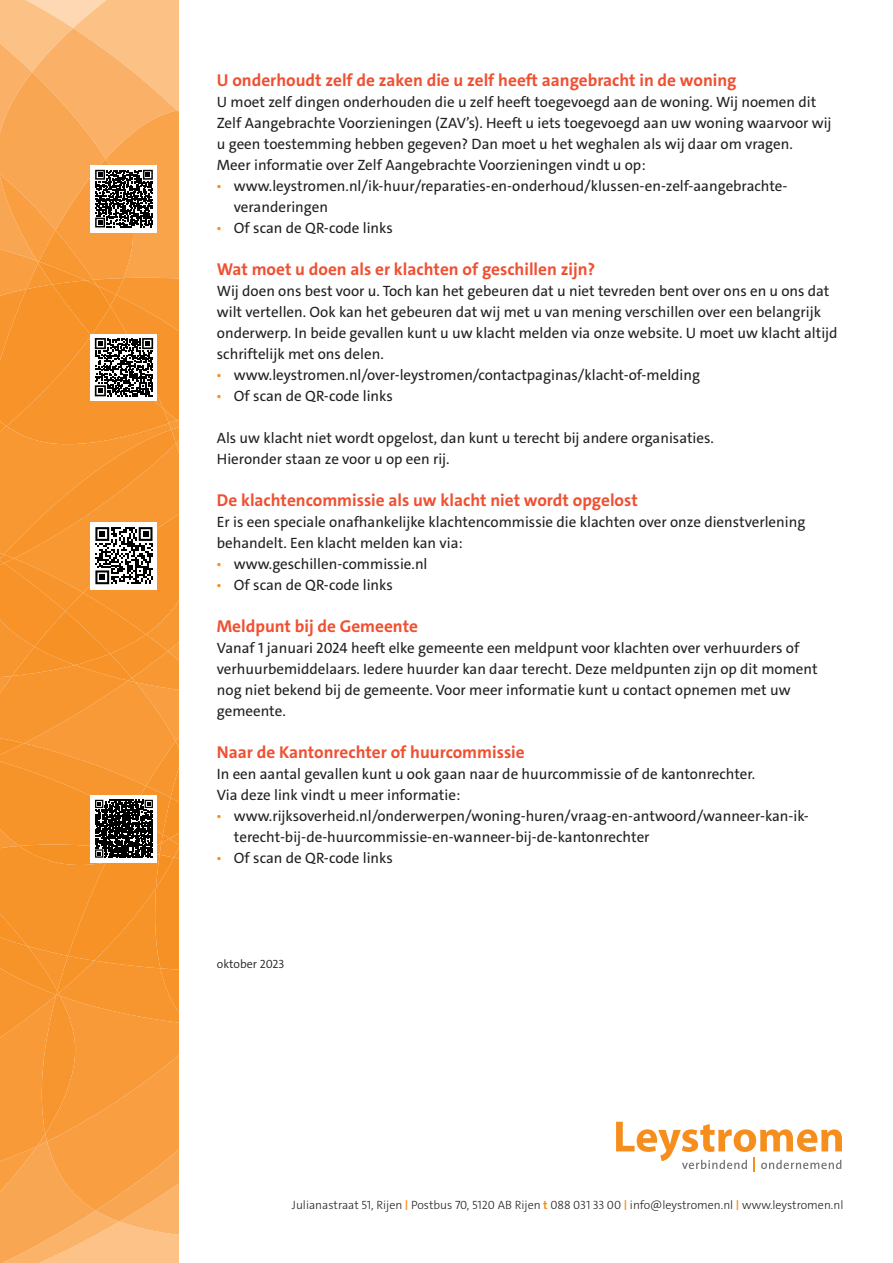
<style>
.page{position:relative;width:893px;height:1263px;background:#fff}
.page>*{position:absolute;margin:0;border:0;box-sizing:border-box;transform-origin:0 0}
.kop_binnenwerk_rood{font:700 17.25px "The Sans Trial";color:#ef5032}
.Platte_tekst{font:15px/21px "The Sans Trial";color:#231f20}
.Platte_tekst-2{font:300 12px "The Sans Trial";color:#231f20}
.Platte_tekst-3{font:300 12px "The Sans Trial";color:#231f20}
.s1{font-weight:400;font-size:13.5px;color:#f68e1e}
.s2{font-weight:700;color:#f68e1e}
</style>
<div class="page">
<svg style="left:616px;top:1122px;width:226px;height:50px"></svg>
<svg style="left:0;top:0;width:179px;height:1263px;background:#ee9b44"></svg>
<p class="kop_binnenwerk_rood" style="left:217px;top:72px;width:521px">U onderhoudt zelf de zaken die u zelf heeft aangebracht in de woning</p>
<p class="Platte_tekst" style="left:217px;top:92px;width:616px">U moet zelf dingen onderhouden die u zelf heeft toegevoegd aan de woning. Wij noemen dit Zelf Aangebrachte Voorzieningen (ZAV’s). Heeft u iets toegevoegd aan uw woning waarvoor wij u geen toestemming hebben gegeven? Dan moet u het weghalen als wij daar om vragen.<br>Meer informatie over Zelf Aangebrachte Voorzieningen vindt u op:</p>
<p class="Platte_tekst" style="left:234px;top:176px;width:555px;text-indent:-17px"><sup>.</sup> www.leystromen.nl/ik-huur/reparaties-en-onderhoud/klussen-en-zelf-aangebrachte&shy;veranderingen</p>
<p class="Platte_tekst" style="left:217px;top:218px;width:177px"><sup>.</sup> Of scan de QR-code links</p>
<p class="kop_binnenwerk_rood" style="left:217px;top:261px;width:380px">Wat moet u doen als er klachten of geschillen zijn?</p>
<p class="Platte_tekst" style="left:217px;top:281px;width:622px">Wij doen ons best voor u. Toch kan het gebeuren dat u niet tevreden bent over ons en u ons dat wilt vertellen. Ook kan het gebeuren dat wij met u van mening verschillen over een belangrijk onderwerp. In beide gevallen kunt u uw klacht melden via onze website. U moet uw klacht altijd schriftelijk met ons delen.</p>
<p class="Platte_tekst" style="left:217px;top:365px;width:485px"><sup>.</sup> www.leystromen.nl/over-leystromen/contactpaginas/klacht-of-melding</p>
<p class="Platte_tekst" style="left:217px;top:386px;width:177px"><sup>.</sup> Of scan de QR-code links</p>
<p class="Platte_tekst" style="left:217px;top:428px;width:498px">Als uw klacht niet wordt opgelost, dan kunt u terecht bij andere organisaties.<br>Hieronder staan ze voor u op een rij.</p>
<p class="kop_binnenwerk_rood" style="left:217px;top:492px;width:422px">De klachtencommissie als uw klacht niet wordt opgelost</p>
<p class="Platte_tekst" style="left:217px;top:512px;width:590px">Er is een speciale onafhankelijke klachtencommissie die klachten over onze dienstverlening behandelt. Een klacht melden kan via:</p>
<p class="Platte_tekst" style="left:217px;top:554px;width:212px"><sup>.</sup> www.geschillen-commissie.nl</p>
<p class="Platte_tekst" style="left:217px;top:575px;width:177px"><sup>.</sup> Of scan de QR-code links</p>
<p class="kop_binnenwerk_rood" style="left:217px;top:618px;width:203px">Meldpunt bij de Gemeente</p>
<p class="Platte_tekst" style="left:217px;top:638px;width:602px">Vanaf 1 januari 2024 heeft elke gemeente een meldpunt voor klachten over verhuurders of verhuurbemiddelaars. Iedere huurder kan daar terecht. Deze meldpunten zijn op dit moment nog niet bekend bij de gemeente. Voor meer informatie kunt u contact opnemen met uw gemeente.</p>
<p class="kop_binnenwerk_rood" style="left:217px;top:744px;width:309px">Naar de Kantonrechter of huurcommissie</p>
<p class="Platte_tekst" style="left:217px;top:764px;width:540px">In een aantal gevallen kunt u ook gaan naar de huurcommissie of de kantonrechter.<br>Via deze link vindt u meer informatie:</p>
<p class="Platte_tekst" style="left:234px;top:806px;width:577px;text-indent:-17px"><sup>.</sup> www.rijksoverheid.nl/onderwerpen/woning-huren/vraag-en-antwoord/wanneer-kan-ik&shy;terecht-bij-de-huurcommissie-en-wanneer-bij-de-kantonrechter</p>
<p class="Platte_tekst" style="left:217px;top:848px;width:177px"><sup>.</sup> Of scan de QR-code links</p>
<p class="Platte_tekst-3" style="left:217px;top:958px;width:69px">oktober 2023</p>
<p class="Platte_tekst-2" style="left:292px;top:1199px;width:553px">Julianastraat 51, Rijen <span class="s1">l</span> Postbus 70, 5120 AB Rijen <span class="s2">t</span> 088 031 33 00 <span class="s1">l</span> info@leystromen.nl <span class="s1">l</span> www.leystromen.nl</p>
</div>
